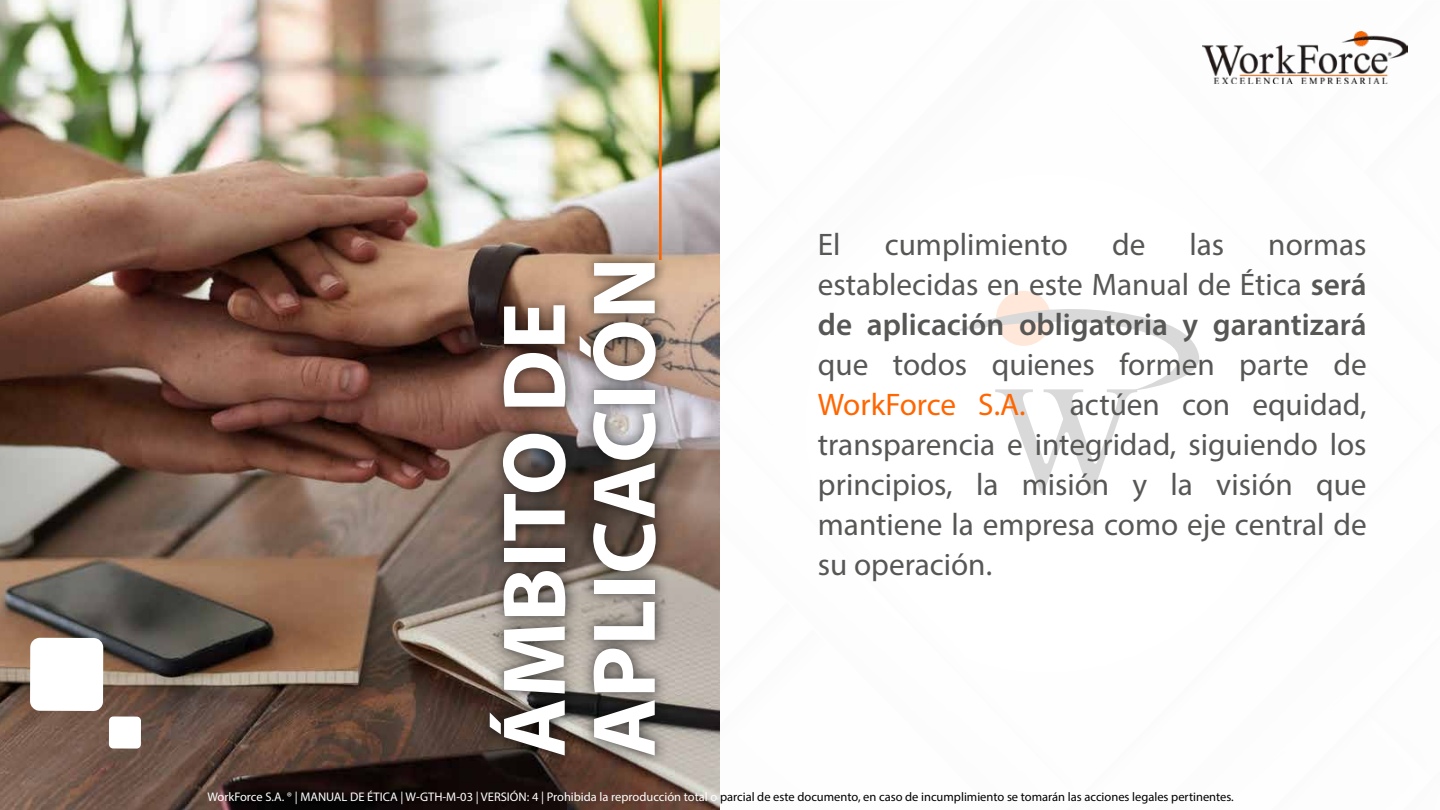
<style>
.page{position:relative;width:1440px;height:810px;background:#fff}
.page>*{position:absolute;margin:0;border:0;box-sizing:border-box;transform-origin:0 0}
.t1{font:700 90px/90px "Myriad Pro";color:#fff}
.t2{font:31.25px/40px "Myriad Pro";color:#575756;text-align:justify}
.t3{font:600 31.25px/40px "Myriad Pro";color:#575756;text-align:justify}
.t4{font:31.25px "Myriad Pro";letter-spacing:-.005em;color:#f60}
.t5{font:12.5px "Myriad Pro";color:#000}
.s1{font-weight:400}
.s2{color:#fff}
</style>
<div class="page">
<img style="left:0;top:0;width:720px;height:810px">
<hr style="left:659px;top:0;width:3px;height:260px;background:#ff6400">
<div style="left:30px;top:638px;width:73px;height:73px;background:#fff;border-radius:10px"></div>
<div style="left:109px;top:716px;width:32px;height:33px;background:#fff;border-radius:4px"></div>
<img style="left:470px;top:238px;width:226px;height:539px">
<svg style="left:953px;top:291px;width:246px;height:203px"></svg>
<img style="left:1203px;top:31px;width:205px;height:53px">
<h1 class="t1" style="left:486px;top:757px;width:502px;rotate:-90deg">ÁMBITO DE<br>APLICACIÓN</h1>
<p class="t2" style="left:818px;top:224px;width:24px">El</p>
<p class="t2" style="left:885px;top:224px;width:185px">cumplimiento</p>
<p class="t2" style="left:1112px;top:224px;width:35px">de</p>
<p class="t2" style="left:1189px;top:224px;width:36px">las</p>
<p class="t3" style="left:818px;top:223px;width:550px;text-indent:450px"><span class="s1">normas establecidas en este Manual de Ética</span> será de aplicación obligatoria y garantizará</p>
<p class="t2" style="left:818px;top:344px;width:550px">que todos quienes formen parte de</p>
<p class="t4" style="left:818px;top:385px;width:209px">WorkForce S.A.</p>
<p class="t2" style="left:818px;top:384px;width:550px;text-indent:252px">actúen con equidad, transparencia e integridad, siguiendo los principios, la misión y la visión que mantiene la empresa como eje central de su operación.</p>
<p class="t5" style="left:207px;top:790px;width:1028px"><span class="s2">WorkForce S.A. ® | MANUAL DE ÉTICA | W-GTH-M-03 | VERSIÓN: 4 | Prohibida la reproducción total o</span> parcial de este documento, en caso de incumplimiento se tomarán las acciones legales pertinentes.</p>
</div>
